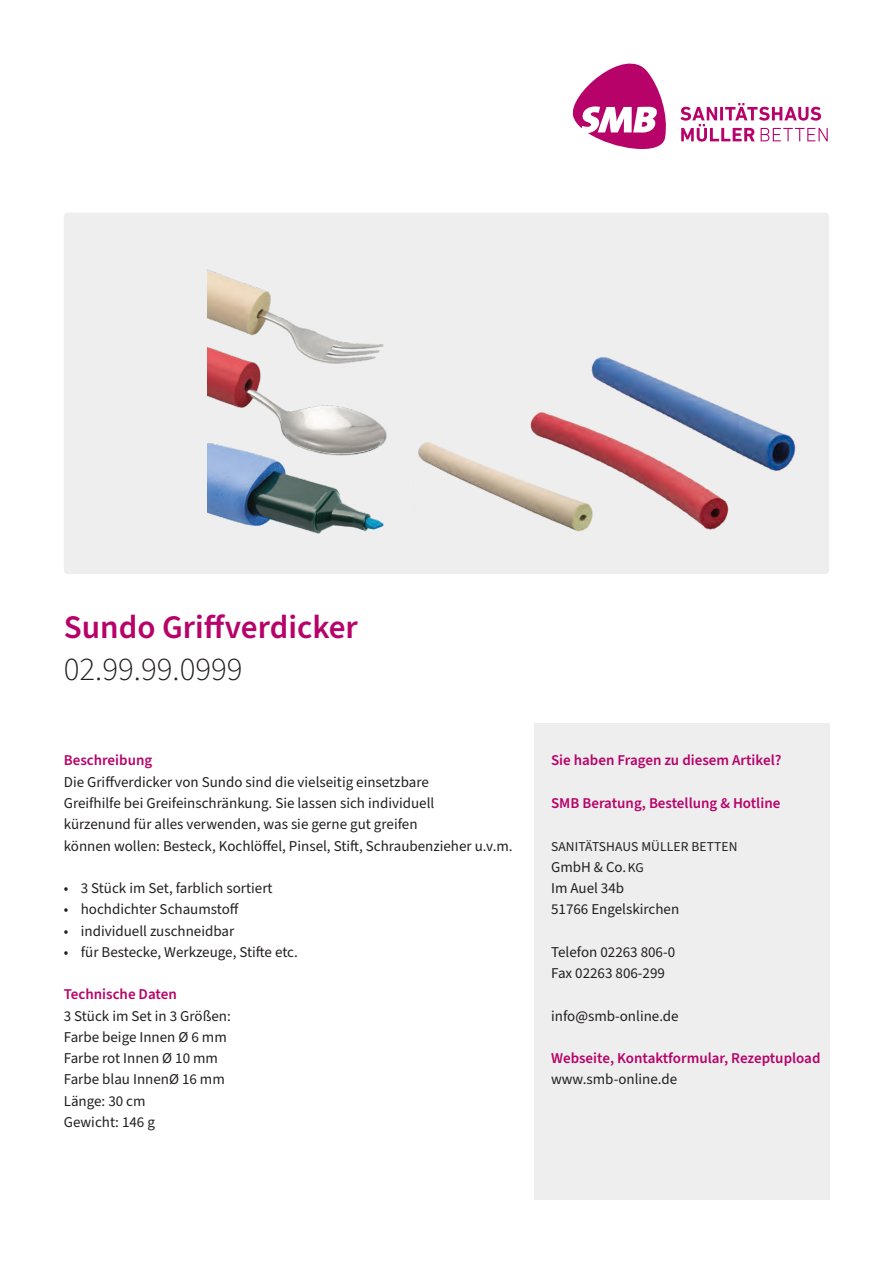
<style>
.page{position:relative;width:893px;height:1263px;background:#fff}
.page>*{position:absolute;margin:0;border:0;box-sizing:border-box;transform-origin:0 0}
._01_H1{font:600 33px "Source Sans Pro";color:#b70369}
._01_H2{font:300 33px "Source Sans Pro";color:#231f20}
._02_G1{font:15px/21.3px "Source Sans Pro";color:#231f20}
._02_G1-2{font:600 15px "Source Sans Pro";color:#b70369}
._02_G1-3{font:13.5px "Source Sans Pro";letter-spacing:.01em;color:#231f20}
.s1{font-size:13.5px}
</style>
<div class="page">
<div style="left:534px;top:723px;width:295px;height:476px;background:#eeeeef"></div>
<svg style="left:572px;top:63px;width:94px;height:86px"></svg>
<svg style="left:680px;top:103px;width:148px;height:39px"></svg>
<div style="left:64px;top:213px;width:765px;height:361px;background:#eeeeef;border-radius:4px"></div>
<img style="left:207px;top:269px;width:180px;height:265px">
<img style="left:418px;top:357px;width:377px;height:174px">
<p class="_01_H1" style="left:64px;top:605px;width:296px">Sundo Griffverdicker</p>
<p class="_01_H2" style="left:64px;top:647px;width:180px">02.99.99.0999</p>
<p class="_02_G1-2" style="left:64px;top:750px;width:90px">Beschreibung</p>
<p class="_02_G1" style="left:64px;top:771px;width:450px">Die Griffverdicker von Sundo sind die vielseitig einsetzbare<br>Greifhilfe bei Greifeinschränkung. Sie lassen sich individuell<br>kürzenund für alles verwenden, was sie gerne gut greifen<br>können wollen: Besteck, Kochlöffel, Pinsel, Stift, Schraubenzieher u.v.m.</p>
<p class="_02_G1" style="left:64px;top:878px;width:210px">• 3 Stück im Set, farblich sortiert</p>
<p class="_02_G1" style="left:64px;top:899px;width:177px">• hochdichter Schaumstoff</p>
<p class="_02_G1" style="left:64px;top:920px;width:172px">• individuell zuschneidbar</p>
<p class="_02_G1" style="left:64px;top:942px;width:236px">• für Bestecke, Werkzeuge, Stifte etc.</p>
<p class="_02_G1-2" style="left:64px;top:984px;width:114px">Technische Daten</p>
<p class="_02_G1" style="left:64px;top:1005px;width:168px">3 Stück im Set in 3 Größen:<br>Farbe beige Innen Ø 6 mm<br>Farbe rot Innen Ø 10 mm<br>Farbe blau InnenØ 16 mm<br>Länge: 30 cm<br>Gewicht: 146 g</p>
<p class="_02_G1-2" style="left:551px;top:750px;width:232px">Sie haben Fragen zu diesem Artikel?</p>
<p class="_02_G1-2" style="left:551px;top:793px;width:231px">SMB Beratung, Bestellung &amp; Hotline</p>
<p class="_02_G1-3" style="left:551px;top:837px;width:188px">SANITÄTSHAUS MÜLLER BETTEN</p>
<p class="_02_G1" style="left:551px;top:857px;width:130px">GmbH &amp; Co. <span class="s1">KG<br></span>Im Auel 34b<br>51766 Engelskirchen</p>
<p class="_02_G1" style="left:551px;top:942px;width:126px">Telefon 02263 806-0</p>
<p class="_02_G1" style="left:551px;top:963px;width:115px">Fax 02263 806-299</p>
<p class="_02_G1" style="left:551px;top:1005px;width:129px">info@smb-online.de</p>
<p class="_02_G1-2" style="left:551px;top:1048px;width:271px">Webseite, Kontaktformular, Rezeptupload</p>
<p class="_02_G1" style="left:551px;top:1069px;width:128px">www.smb-online.de</p>
</div>
